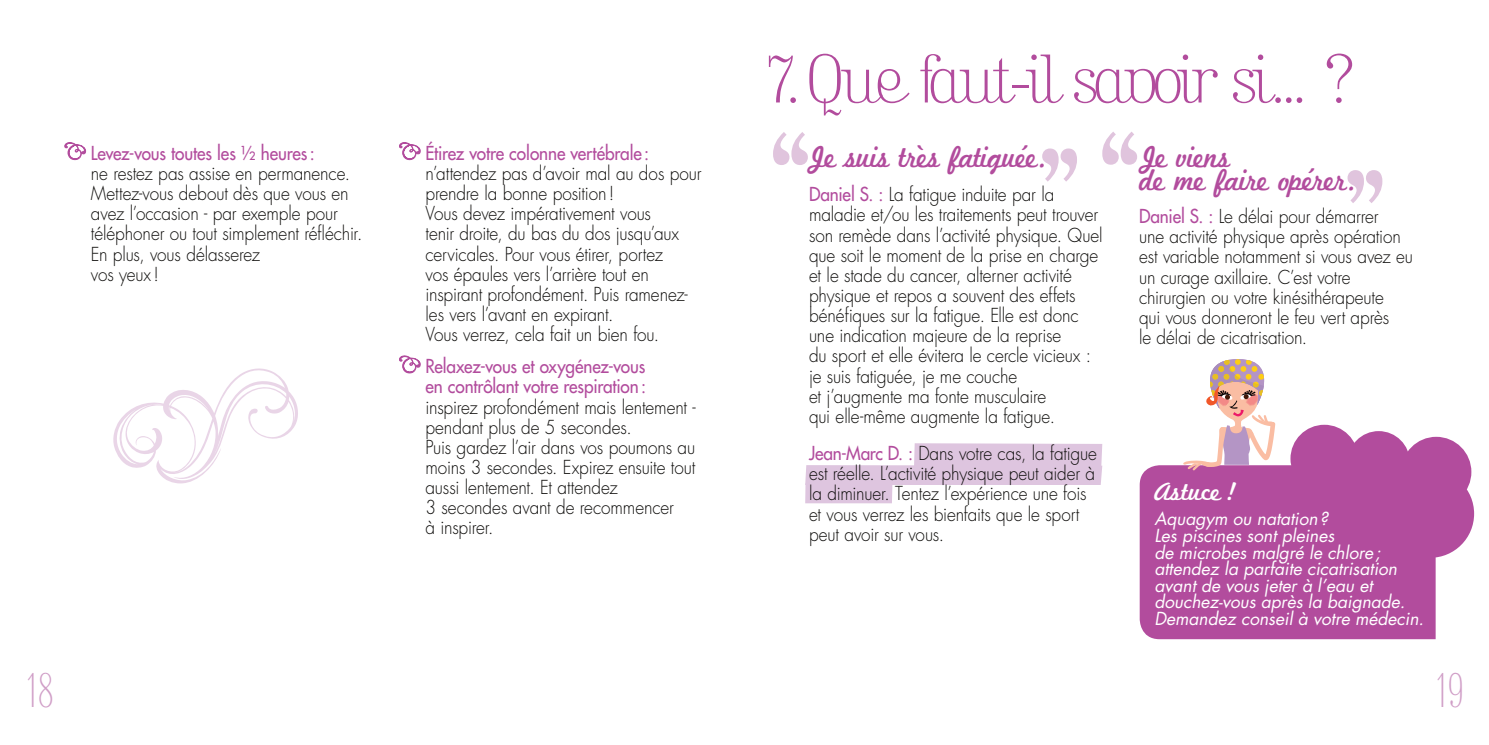
<style>
.page{position:relative;width:1489px;height:745px;background:#fff}
.page>*{position:absolute;margin:0;border:0;box-sizing:border-box;transform-origin:0 0}
.t1{font:71.75px "Kursivschrift Steh Har";letter-spacing:-.065em;color:#b24c9d}
.t2{font:52.5px "Kursivschrift Steh Har";color:#d09ec7;scale:.7 1}
.t3{font:31.5px/23.6px "Marketing Script";letter-spacing:-.03em;color:#b24c9d;scale:.93 1}
.t4{font:26.43px "Marketing Script";color:#fff}
.t5{font:300 18.72px/20.1px "Futura";letter-spacing:-.01em;color:#0e0d0b;scale:.92 1}
.t6{font:18.72px/20.1px "Futura";letter-spacing:-.005em;color:#b24c9d;scale:.92 1}
.t7{font:italic 17.5px/16.6px "Futura";letter-spacing:-.005em;color:#fff}
.s1{font-weight:400;color:#b24c9d}
</style>
<div class="page">
<div style="left:1290px;top:424px;width:67px;height:68px;background:#b24c9d;border-radius:50%"></div>
<div style="left:1347px;top:431px;width:62px;height:62px;background:#b24c9d;border-radius:50%"></div>
<div style="left:1400px;top:436px;width:71px;height:70px;background:#b24c9d;border-radius:50%"></div>
<div style="left:1385px;top:469px;width:88px;height:88px;background:#b24c9d;border-radius:50%"></div>
<div style="left:1139px;top:465px;width:296px;height:173px;background:#b24c9d"></div>
<svg style="left:1180px;top:359px;width:102px;height:111px"></svg>
<svg style="left:64px;top:142px;width:23px;height:18px"></svg>
<svg style="left:399px;top:142px;width:22px;height:18px"></svg>
<svg style="left:399px;top:355px;width:22px;height:18px"></svg>
<svg style="left:113px;top:368px;width:185px;height:115px"></svg>
<svg style="left:805px;top:443px;width:297px;height:60px"></svg>
<svg style="left:773px;top:132px;width:34px;height:33px"></svg>
<svg style="left:1042px;top:148px;width:34px;height:33px"></svg>
<svg style="left:1102px;top:132px;width:35px;height:33px"></svg>
<svg style="left:1347px;top:170px;width:35px;height:33px"></svg>
<p class="t6" style="left:91px;top:144px;width:245px">Levez-vous toutes les ½ heures :</p>
<p class="t5" style="left:91px;top:164px;width:297px">ne restez pas assise en permanence.<br>Mettez-vous debout dès que vous en avez l’occasion - par exemple pour téléphoner ou tout simplement réfléchir.<br>En plus, vous délasserez<br>vos yeux !</p>
<p class="t6" style="left:425px;top:144px;width:244px">Étirez votre colonne vertébrale :</p>
<p class="t5" style="left:425px;top:164px;width:302px">n’attendez pas d’avoir mal au dos pour prendre la bonne position !<br>Vous devez impérativement vous<br>tenir droite, du bas du dos jusqu’aux cervicales. Pour vous étirer, portez<br>vos épaules vers l’arrière tout en inspirant profondément. Puis ramenez&shy;les vers l’avant en expirant.<br>Vous verrez, cela fait un bien fou.</p>
<p class="t6" style="left:425px;top:357px;width:241px">Relaxez-vous et oxygénez-vous en contrôlant votre respiration :</p>
<p class="t5" style="left:425px;top:398px;width:295px">inspirez profondément mais lentement - pendant plus de 5 secondes.<br>Puis gardez l’air dans vos poumons au moins 3 secondes. Expirez ensuite tout aussi lentement. Et attendez<br>3 secondes avant de recommencer<br>à inspirer.</p>
<h1 class="t1" style="left:764px;top:53px;width:593px">7. Que faut-il savoir si... ?</h1>
<h3 class="t3" style="left:808px;top:147px;width:261px">Je suis très fatiguée.</h3>
<h3 class="t3" style="left:1139px;top:147px;width:237px">Je viens<br>de me faire opérer.</h3>
<p class="t5" style="left:809px;top:186px;width:321px"><span class="s1">Daniel S. :</span> La fatigue induite par la maladie et/ou les traitements peut trouver son remède dans l’activité physique. Quel que soit le moment de la prise en charge et le stade du cancer, alterner activité physique et repos a souvent des effets bénéfiques sur la fatigue. Elle est donc une indication majeure de la reprise<br>du sport et elle évitera le cercle vicieux : je suis fatiguée, je me couche<br>et j’augmente ma fonte musculaire<br>qui elle-même augmente la fatigue.</p>
<p class="t5" style="left:809px;top:444px;width:314px"><span class="s1">Jean-Marc D. :</span> Dans votre cas, la fatigue est réelle. L’activité physique peut aider à la diminuer. Tentez l’expérience une fois et vous verrez les bienfaits que le sport peut avoir sur vous.</p>
<p class="t5" style="left:1138px;top:208px;width:299px"><span class="s1">Daniel S. :</span> Le délai pour démarrer<br>une activité physique après opération est variable notamment si vous avez eu un curage axillaire. C’est votre chirurgien ou votre kinésithérapeute<br>qui vous donneront le feu vert après<br>le délai de cicatrisation.</p>
<h3 class="t4" style="left:1154px;top:475px;width:85px">Astuce !</h3>
<p class="t7" style="left:1154px;top:511px;width:271px">Aquagym ou natation ?<br>Les piscines sont pleines<br>de microbes malgré le chlore ; attendez la parfaite cicatrisation avant de vous jeter à l’eau et douchez-vous après la baignade.<br>Demandez conseil à votre médecin.</p>
<h2 class="t2" style="left:25px;top:670px;width:44px">18</h2>
<h2 class="t2" style="left:1434px;top:670px;width:44px">19</h2>
</div>
